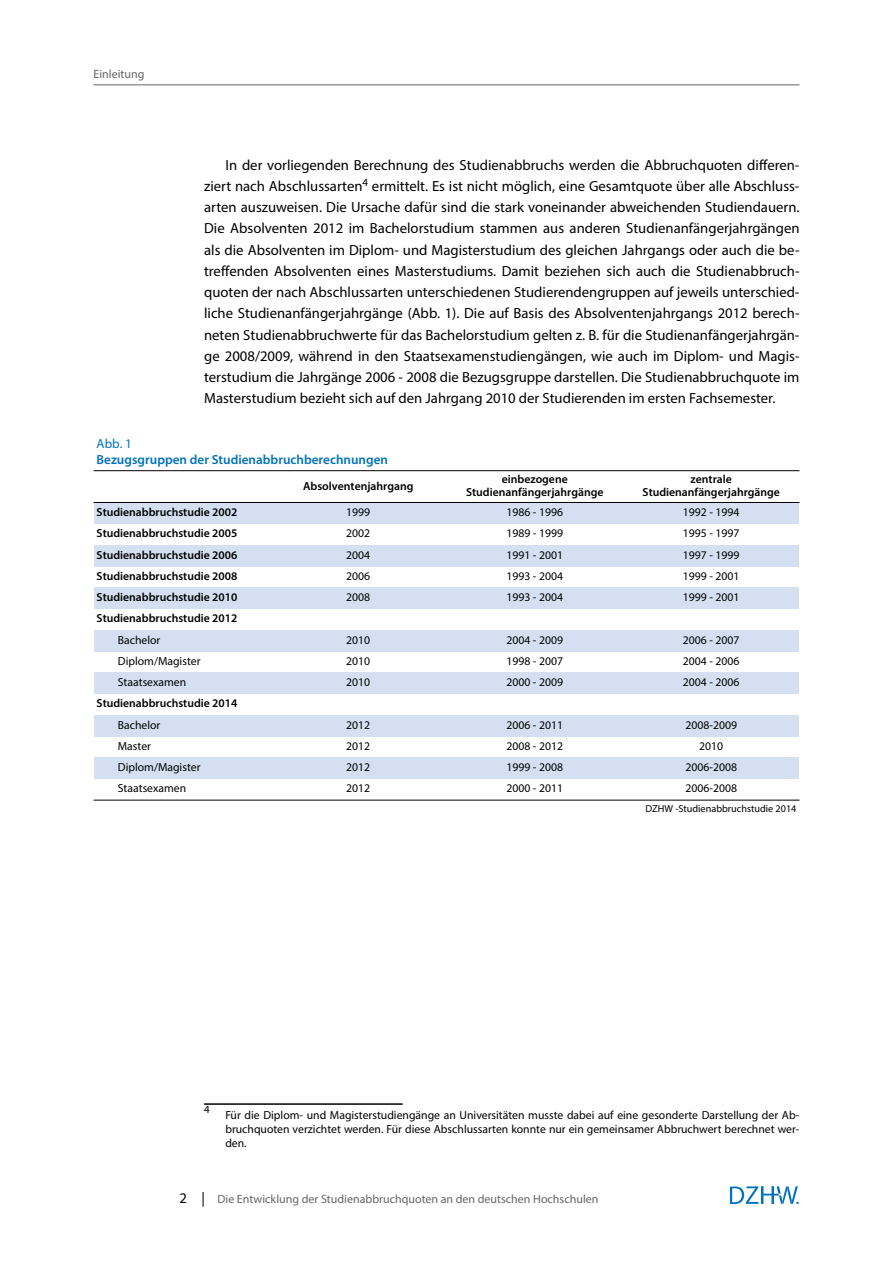
<style>
.page{position:relative;width:893px;height:1263px;background:#fff}
.page>*{position:absolute;margin:0;border:0;box-sizing:border-box;transform-origin:0 0}
.t1{font:14.7px/21.3px "Myriad Pro";color:#000;text-align:justify}
.t2{font:600 13.2px "Myriad Pro";color:#0072bc}
.t3{font:13.2px "Myriad Pro";color:#0072bc}
.t4{font:12px "Myriad Pro";color:#666}
.t5{font:11.7px/21.3px "Myriad Pro";color:#000}
.t6{font:600 11.7px/21.3px "Myriad Pro";color:#000;text-align:center}
.t7{font:10.95px "Myriad Pro";color:#000}
.t8{font:10.2px "Myriad Pro";color:#000}
.s1{font-size:14.7px;color:#000}
</style>
<div class="page">
<hr style="left:204px;top:1104px;width:199px;height:1px;background:#000">
<hr style="left:94px;top:85px;width:705px;height:1px;background:#666">
<svg style="left:729px;top:1187px;width:6px;height:18px"></svg>
<svg style="left:730px;top:1186px;width:69px;height:18px"></svg>
<div style="left:94px;top:502px;width:705px;height:22px;background:#d4e0f1"></div>
<div style="left:94px;top:545px;width:705px;height:21px;background:#d4e0f1"></div>
<div style="left:94px;top:588px;width:705px;height:21px;background:#d4e0f1"></div>
<div style="left:94px;top:630px;width:705px;height:21px;background:#d4e0f1"></div>
<div style="left:94px;top:673px;width:705px;height:21px;background:#d4e0f1"></div>
<div style="left:94px;top:715px;width:705px;height:21px;background:#d4e0f1"></div>
<div style="left:94px;top:758px;width:705px;height:21px;background:#d4e0f1"></div>
<hr style="left:94px;top:470px;width:705px;height:1px;background:#000">
<hr style="left:94px;top:502px;width:705px;height:1px;background:#000">
<hr style="left:94px;top:800px;width:705px;height:1px;background:#000">
<p class="t4" style="left:94px;top:70px;width:52px">Einleitung</p>
<p class="t1" style="left:204px;top:155px;width:597px;text-indent:21px">In der vorliegenden Berechnung des Studienabbruchs werden die Abbruchquoten differen&shy;ziert nach Abschlussarten<sup>4</sup> ermittelt. Es ist nicht möglich, eine Gesamtquote über alle Abschluss&shy;arten auszuweisen. Die Ursache dafür sind die stark voneinander abweichenden Studiendauern.<br>Die Absolventen 2012 im Bachelorstudium stammen aus anderen Studienanfängerjahrgängen als die Absolventen im Diplom- und Magisterstudium des gleichen Jahrgangs oder auch die be&shy;treffenden Absolventen eines Masterstudiums. Damit beziehen sich auch die Studienabbruch&shy;quoten der nach Abschlussarten unterschiedenen Studierendengruppen auf jeweils unterschied&shy;liche Studienanfängerjahrgänge (Abb. 1). Die auf Basis des Absolventenjahrgangs 2012 berech&shy;neten Studienabbruchwerte für das Bachelorstudium gelten z. B. für die Studienanfängerjahrgän&shy;ge 2008/2009, während in den Staatsexamenstudiengängen, wie auch im Diplom- und Magis&shy;terstudium die Jahrgänge 2006 - 2008 die Bezugsgruppe darstellen. Die Studienabbruchquote im Masterstudium bezieht sich auf den Jahrgang 2010 der Studierenden im ersten Fachsemester.</p>
<p class="t3" style="left:97px;top:439px;width:37px">Abb. 1</p>
<p class="t2" style="left:97px;top:454px;width:293px">Bezugsgruppen der Studienabbruchberechnungen</p>
<p class="t6" style="left:97px;top:503px;width:142px">Studienabbruchstudie 2002</p>
<p class="t6" style="left:303px;top:476px;width:112px">Absolventenjahrgang</p>
<p class="t5" style="left:346px;top:502px;width:26px">1999</p>
<p class="t6" style="left:466px;top:473px;width:139px;line-height:13.5px">einbezogene<br>Studienanfängerjahrgänge</p>
<p class="t5" style="left:506px;top:502px;width:58px">1986 - 1996</p>
<p class="t6" style="left:97px;top:524px;width:142px;text-align:justify">Studienabbruchstudie 2005<br>Studienabbruchstudie 2006<br>Studienabbruchstudie 2008<br>Studienabbruchstudie 2010</p>
<p class="t5" style="left:346px;top:523px;width:26px">2002<br>2004</p>
<p class="t5" style="left:506px;top:523px;width:58px">1989 - 1999<br>1991 - 2001</p>
<p class="t5" style="left:346px;top:566px;width:26px">2006<br>2008</p>
<p class="t5" style="left:506px;top:566px;width:58px">1993 - 2004<br>1993 - 2004</p>
<p class="t6" style="left:97px;top:609px;width:142px">Studienabbruchstudie 2012</p>
<p class="t5" style="left:118px;top:630px;width:84px">Bachelor<br>Diplom/Magister<br>Staatsexamen</p>
<p class="t6" style="left:97px;top:694px;width:142px">Studienabbruchstudie 2014</p>
<p class="t5" style="left:118px;top:715px;width:84px">Bachelor<br>Master<br>Diplom/Magister</p>
<p class="t5" style="left:346px;top:630px;width:26px">2010</p>
<p class="t5" style="left:506px;top:630px;width:58px">2004 - 2009</p>
<p class="t5" style="left:346px;top:651px;width:26px">2010<br>2010</p>
<p class="t5" style="left:506px;top:651px;width:58px">1998 - 2007<br>2000 - 2009</p>
<p class="t5" style="left:346px;top:715px;width:26px">2012</p>
<p class="t5" style="left:506px;top:715px;width:58px">2006 - 2011</p>
<p class="t5" style="left:346px;top:736px;width:26px">2012<br>2012</p>
<p class="t5" style="left:506px;top:736px;width:58px">2008 - 2012<br>1999 - 2008</p>
<p class="t6" style="left:642px;top:473px;width:139px;line-height:13.5px">zentrale<br>Studienanfängerjahrgänge</p>
<p class="t5" style="left:683px;top:502px;width:58px">1992 - 1994</p>
<p class="t5" style="left:683px;top:523px;width:58px;text-align:justify">1995 - 1997<br>1997 - 1999<br>1999 - 2001<br>1999 - 2001</p>
<p class="t5" style="left:683px;top:630px;width:58px;text-align:justify">2006 - 2007<br>2004 - 2006<br>2004 - 2006</p>
<p class="t5" style="left:685px;top:715px;width:53px;text-align:center">2008-2009<br>2010<br>2006-2008</p>
<p class="t5" style="left:118px;top:779px;width:70px">Staatsexamen</p>
<p class="t5" style="left:346px;top:779px;width:26px">2012</p>
<p class="t5" style="left:506px;top:779px;width:58px">2000 - 2011</p>
<p class="t5" style="left:685px;top:779px;width:53px">2006-2008</p>
<p class="t8" style="left:645px;top:805px;width:153px">DZHW -Studienabbruchstudie 2014</p>
<p class="t7" style="left:204px;top:1106px;width:7px">4</p>
<p class="t5" style="left:225px;top:1109px;width:576px;line-height:14.1px;text-align:justify">Für die Diplom- und Magisterstudiengänge an Universitäten musste dabei auf eine gesonderte Darstellung der Ab&shy;bruchquoten verzichtet werden. Für diese Abschlussarten konnte nur ein gemeinsamer Abbruchwert berechnet wer&shy;den.</p>
<p class="t4" style="left:180px;top:1194px;width:420px"><span class="s1">2 |</span> Die Entwicklung der Studienabbruchquoten an den deutschen Hochschulen</p>
</div>
